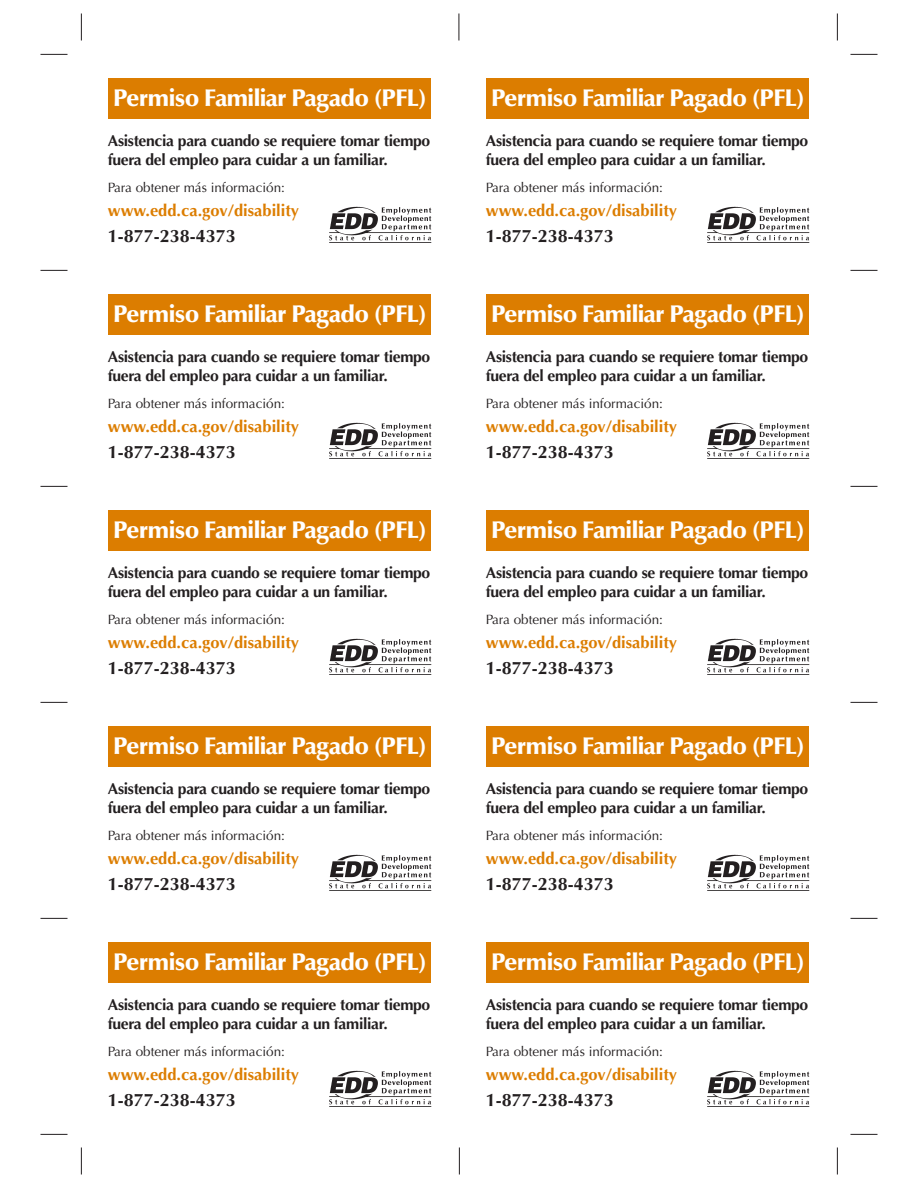
<style>
.page{position:relative;width:918px;height:1188px;background:#fff}
.page>*{position:absolute;margin:0;border:0;box-sizing:border-box;transform-origin:0 0}
.t1{font:900 24px "Optima";letter-spacing:-.025em;color:#fff}
.t2{font:700 18px "Optima";color:#231f20}
.t3{font:700 16.5px "Optima";color:#dc7d00}
.t4{font:700 15.75px/18.9px "Optima";letter-spacing:-.02em;color:#231f20}
.t5{font:13.5px "Optima";color:#231f20}
</style>
<div class="page">
<svg style="left:81px;top:14px;width:1px;height:26px"></svg>
<svg style="left:40px;top:54px;width:28px;height:1px"></svg>
<svg style="left:459px;top:14px;width:1px;height:26px"></svg>
<svg style="left:837px;top:14px;width:1px;height:26px"></svg>
<svg style="left:81px;top:1148px;width:1px;height:26px"></svg>
<svg style="left:459px;top:1148px;width:1px;height:26px"></svg>
<svg style="left:837px;top:1148px;width:1px;height:26px"></svg>
<svg style="left:40px;top:270px;width:28px;height:1px"></svg>
<svg style="left:40px;top:486px;width:28px;height:1px"></svg>
<svg style="left:40px;top:702px;width:28px;height:1px"></svg>
<svg style="left:40px;top:918px;width:28px;height:1px"></svg>
<svg style="left:40px;top:1134px;width:28px;height:1px"></svg>
<svg style="left:850px;top:54px;width:28px;height:1px"></svg>
<svg style="left:850px;top:270px;width:28px;height:1px"></svg>
<svg style="left:850px;top:486px;width:28px;height:1px"></svg>
<svg style="left:850px;top:702px;width:28px;height:1px"></svg>
<svg style="left:850px;top:918px;width:28px;height:1px"></svg>
<svg style="left:850px;top:1134px;width:28px;height:1px"></svg>
<div style="left:109px;top:943px;width:322px;height:40px;background:#dc7d00"></div>
<img style="left:329px;top:1071px;width:102px;height:36px">
<div style="left:487px;top:943px;width:322px;height:40px;background:#dc7d00"></div>
<img style="left:707px;top:1071px;width:102px;height:36px">
<div style="left:109px;top:727px;width:322px;height:40px;background:#dc7d00"></div>
<img style="left:329px;top:855px;width:102px;height:36px">
<div style="left:487px;top:727px;width:322px;height:40px;background:#dc7d00"></div>
<img style="left:707px;top:855px;width:102px;height:36px">
<div style="left:109px;top:511px;width:322px;height:40px;background:#dc7d00"></div>
<img style="left:329px;top:639px;width:102px;height:36px">
<div style="left:487px;top:511px;width:322px;height:40px;background:#dc7d00"></div>
<img style="left:707px;top:639px;width:102px;height:36px">
<div style="left:109px;top:295px;width:322px;height:40px;background:#dc7d00"></div>
<img style="left:329px;top:423px;width:102px;height:36px">
<div style="left:487px;top:295px;width:322px;height:40px;background:#dc7d00"></div>
<img style="left:707px;top:423px;width:102px;height:36px">
<div style="left:109px;top:79px;width:322px;height:40px;background:#dc7d00"></div>
<img style="left:329px;top:207px;width:102px;height:36px">
<div style="left:487px;top:79px;width:322px;height:40px;background:#dc7d00"></div>
<img style="left:707px;top:207px;width:102px;height:36px">
<p class="t1" style="left:113px;top:84px;width:315px">Permiso Familiar Pagado (PFL)</p>
<p class="t4" style="left:108px;top:132px;width:324px">Asistencia para cuando se requiere tomar tiempo fuera del empleo para cuidar a un familiar.</p>
<p class="t5" style="left:108px;top:180px;width:179px">Para obtener más información:</p>
<p class="t3" style="left:108px;top:201px;width:193px">www.edd.ca.gov/disability</p>
<p class="t2" style="left:108px;top:226px;width:130px">1-877-238-4373</p>
<p class="t1" style="left:113px;top:300px;width:315px">Permiso Familiar Pagado (PFL)</p>
<p class="t4" style="left:108px;top:348px;width:324px">Asistencia para cuando se requiere tomar tiempo fuera del empleo para cuidar a un familiar.</p>
<p class="t5" style="left:108px;top:396px;width:179px">Para obtener más información:</p>
<p class="t3" style="left:108px;top:417px;width:193px">www.edd.ca.gov/disability</p>
<p class="t2" style="left:108px;top:442px;width:130px">1-877-238-4373</p>
<p class="t1" style="left:113px;top:516px;width:315px">Permiso Familiar Pagado (PFL)</p>
<p class="t4" style="left:108px;top:564px;width:324px">Asistencia para cuando se requiere tomar tiempo fuera del empleo para cuidar a un familiar.</p>
<p class="t5" style="left:108px;top:612px;width:179px">Para obtener más información:</p>
<p class="t3" style="left:108px;top:633px;width:193px">www.edd.ca.gov/disability</p>
<p class="t2" style="left:108px;top:658px;width:130px">1-877-238-4373</p>
<p class="t1" style="left:113px;top:732px;width:315px">Permiso Familiar Pagado (PFL)</p>
<p class="t4" style="left:108px;top:780px;width:324px">Asistencia para cuando se requiere tomar tiempo fuera del empleo para cuidar a un familiar.</p>
<p class="t5" style="left:108px;top:828px;width:179px">Para obtener más información:</p>
<p class="t3" style="left:108px;top:849px;width:193px">www.edd.ca.gov/disability</p>
<p class="t2" style="left:108px;top:874px;width:130px">1-877-238-4373</p>
<p class="t1" style="left:113px;top:948px;width:315px">Permiso Familiar Pagado (PFL)</p>
<p class="t4" style="left:108px;top:996px;width:324px">Asistencia para cuando se requiere tomar tiempo fuera del empleo para cuidar a un familiar.</p>
<p class="t5" style="left:108px;top:1044px;width:179px">Para obtener más información:</p>
<p class="t3" style="left:108px;top:1065px;width:193px">www.edd.ca.gov/disability</p>
<p class="t2" style="left:108px;top:1090px;width:130px">1-877-238-4373</p>
<p class="t1" style="left:491px;top:84px;width:315px">Permiso Familiar Pagado (PFL)</p>
<p class="t4" style="left:486px;top:132px;width:324px">Asistencia para cuando se requiere tomar tiempo fuera del empleo para cuidar a un familiar.</p>
<p class="t5" style="left:486px;top:180px;width:179px">Para obtener más información:</p>
<p class="t3" style="left:486px;top:201px;width:193px">www.edd.ca.gov/disability</p>
<p class="t2" style="left:486px;top:226px;width:130px">1-877-238-4373</p>
<p class="t1" style="left:491px;top:300px;width:315px">Permiso Familiar Pagado (PFL)</p>
<p class="t4" style="left:486px;top:348px;width:324px">Asistencia para cuando se requiere tomar tiempo fuera del empleo para cuidar a un familiar.</p>
<p class="t5" style="left:486px;top:396px;width:179px">Para obtener más información:</p>
<p class="t3" style="left:486px;top:417px;width:193px">www.edd.ca.gov/disability</p>
<p class="t2" style="left:486px;top:442px;width:130px">1-877-238-4373</p>
<p class="t1" style="left:491px;top:516px;width:315px">Permiso Familiar Pagado (PFL)</p>
<p class="t4" style="left:486px;top:564px;width:324px">Asistencia para cuando se requiere tomar tiempo fuera del empleo para cuidar a un familiar.</p>
<p class="t5" style="left:486px;top:612px;width:179px">Para obtener más información:</p>
<p class="t3" style="left:486px;top:633px;width:193px">www.edd.ca.gov/disability</p>
<p class="t2" style="left:486px;top:658px;width:130px">1-877-238-4373</p>
<p class="t1" style="left:491px;top:732px;width:315px">Permiso Familiar Pagado (PFL)</p>
<p class="t4" style="left:486px;top:780px;width:324px">Asistencia para cuando se requiere tomar tiempo fuera del empleo para cuidar a un familiar.</p>
<p class="t5" style="left:486px;top:828px;width:179px">Para obtener más información:</p>
<p class="t3" style="left:486px;top:849px;width:193px">www.edd.ca.gov/disability</p>
<p class="t2" style="left:486px;top:874px;width:130px">1-877-238-4373</p>
<p class="t1" style="left:491px;top:948px;width:315px">Permiso Familiar Pagado (PFL)</p>
<p class="t4" style="left:486px;top:996px;width:324px">Asistencia para cuando se requiere tomar tiempo fuera del empleo para cuidar a un familiar.</p>
<p class="t5" style="left:486px;top:1044px;width:179px">Para obtener más información:</p>
<p class="t3" style="left:486px;top:1065px;width:193px">www.edd.ca.gov/disability</p>
<p class="t2" style="left:486px;top:1090px;width:130px">1-877-238-4373</p>
</div>
